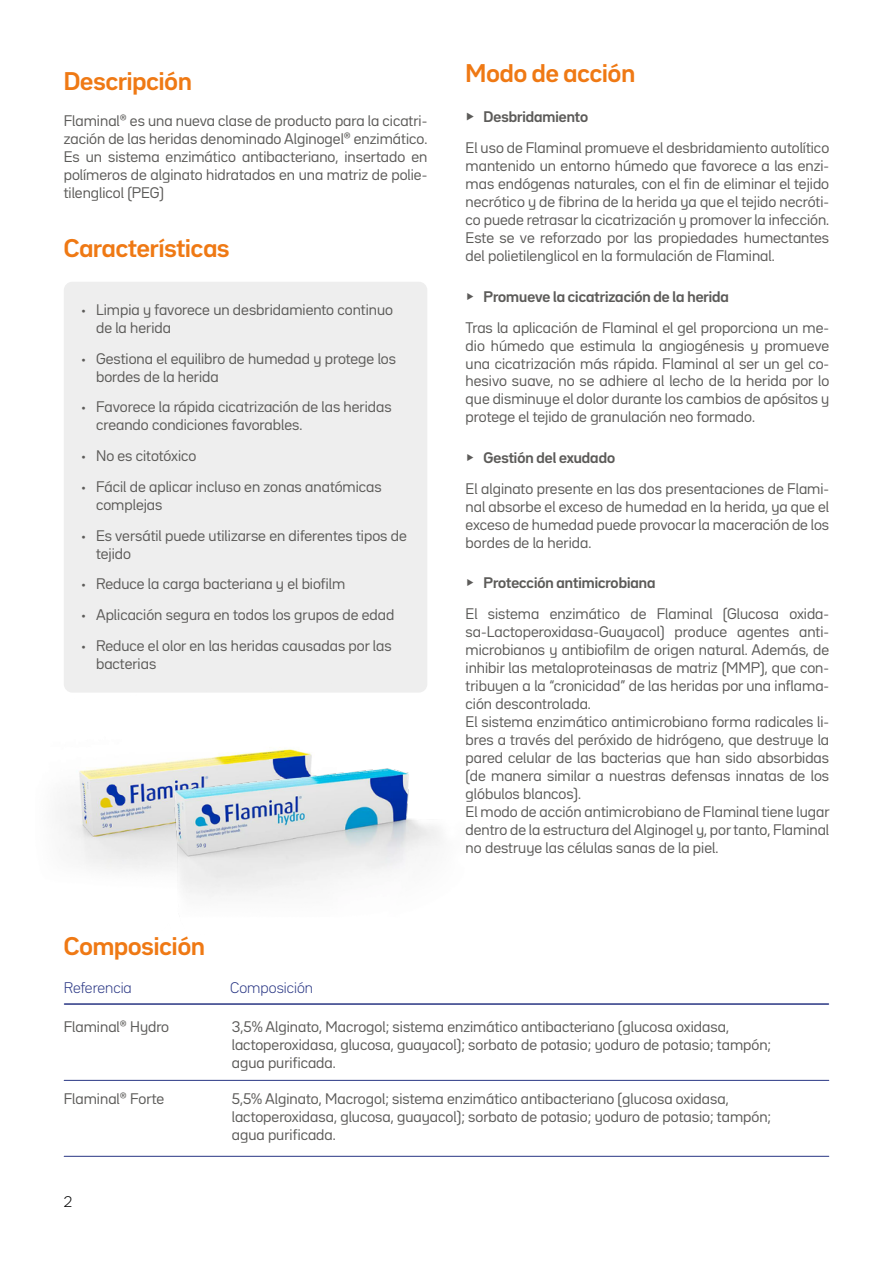
<style>
.page{position:relative;width:893px;height:1263px;background:#fff}
.page>*{position:absolute;margin:0;border:0;box-sizing:border-box;transform-origin:0 0}
.t1{font:700 22.5px "Bw Seido Raw";color:#ef7914}
.t2{font:13.5px/18px "Bw Seido Raw";color:#5c5b59}
.t3{font:700 13.5px "Bw Seido Raw";color:#5c5b59}
.t4{font:300 13.5px "Bw Seido Raw";color:#283583}
.t5{font:300 13.5px "Bw Seido Raw";color:#000}
.s1{font-weight:400}
</style>
<div class="page">
<div style="left:64px;top:282px;width:363px;height:411px;background:#eee;border-radius:9px"></div>
<hr style="left:65px;top:1003px;width:763px;height:2px;background:#283583">
<hr style="left:64px;top:1080px;width:765px;height:1px;background:#283583">
<hr style="left:64px;top:1156px;width:765px;height:1px;background:#283583">
<img style="left:60px;top:690px;width:252px;height:180px">
<img style="left:158px;top:759px;width:282px;height:138px">
<h1 class="t1" style="left:64px;top:66px;width:130px">Descripción</h1>
<p class="t2" style="left:64px;top:112px;width:365px;text-align:justify">Flaminal® es una nueva clase de producto para la cicatri&shy;zación de las heridas denominado Alginogel® enzimático.<br>Es un sistema enzimático antibacteriano, insertado en polímeros de alginato hidratados en una matriz de polie&shy;tilenglicol (PEG)</p>
<h1 class="t1" style="left:64px;top:233px;width:167px">Características</h1>
<p class="t2" style="left:96px;top:300px;width:298px;text-indent:-15px">• Limpia y favorece un desbridamiento continuo de la herida</p>
<p class="t2" style="left:96px;top:349px;width:302px;text-indent:-15px">• Gestiona el equilibro de humedad y protege los bordes de la herida</p>
<p class="t2" style="left:96px;top:398px;width:297px;text-indent:-15px">• Favorece la rápida cicatrización de las heridas creando condiciones favorables.</p>
<p class="t2" style="left:81px;top:447px;width:117px">• No es citotóxico</p>
<p class="t2" style="left:96px;top:477px;width:287px;text-indent:-15px">• Fácil de aplicar incluso en zonas anatómicas complejas</p>
<p class="t2" style="left:96px;top:526px;width:312px;text-indent:-15px">• Es versátil puede utilizarse en diferentes tipos de tejido</p>
<p class="t2" style="left:81px;top:575px;width:266px">• Reduce la carga bacteriana y el biofilm</p>
<p class="t2" style="left:81px;top:606px;width:315px">• Aplicación segura en todos los grupos de edad</p>
<p class="t2" style="left:96px;top:636px;width:297px;text-indent:-15px">• Reduce el olor en las heridas causadas por las bacterias</p>
<h1 class="t1" style="left:466px;top:58px;width:171px">Modo de acción</h1>
<p class="t3" style="left:466px;top:108px;width:124px">▶ Desbridamiento</p>
<p class="t2" style="left:466px;top:139px;width:365px;text-align:justify">El uso de Flaminal promueve el desbridamiento autolítico mantenido un entorno húmedo que favorece a las enzi&shy;mas endógenas naturales, con el fin de eliminar el tejido necrótico y de fibrina de la herida ya que el tejido necróti&shy;co puede retrasar la cicatrización y promover la infección.<br>Este se ve reforzado por las propiedades humectantes del polietilenglicol en la formulación de Flaminal.</p>
<p class="t3" style="left:466px;top:287px;width:265px"><span class="s1">▶</span> Promueve la cicatrización de la herida</p>
<p class="t2" style="left:466px;top:318px;width:365px;text-align:justify">Tras la aplicación de Flaminal el gel proporciona un me&shy;dio húmedo que estimula la angiogénesis y promueve una cicatrización más rápida. Flaminal al ser un gel co&shy;hesivo suave, no se adhiere al lecho de la herida por lo que disminuye el dolor durante los cambios de apósitos y protege el tejido de granulación neo formado.</p>
<p class="t3" style="left:466px;top:449px;width:151px"><span class="s1">▶</span> Gestión del exudado</p>
<p class="t2" style="left:466px;top:479px;width:365px;text-align:justify">El alginato presente en las dos presentaciones de Flami&shy;nal absorbe el exceso de humedad en la herida, ya que el exceso de humedad puede provocar la maceración de los bordes de la herida.</p>
<p class="t3" style="left:466px;top:574px;width:191px"><span class="s1">▶</span> Protección antimicrobiana</p>
<p class="t2" style="left:466px;top:605px;width:365px">El sistema enzimático de Flaminal (Glucosa oxida&shy;sa-Lactoperoxidasa-Guayacol) produce agentes anti&shy;microbianos y antibiofilm de origen natural. Además, de inhibir las metaloproteinasas de matriz (MMP), que con&shy;tribuyen a la “cronicidad” de las heridas por una inflama&shy;ción descontrolada.<br>El sistema enzimático antimicrobiano forma radicales li&shy;bres a través del peróxido de hidrógeno, que destruye la pared celular de las bacterias que han sido absorbidas (de manera similar a nuestras defensas innatas de los glóbulos blancos).<br>El modo de acción antimicrobiano de Flaminal tiene lugar dentro de la estructura del Alginogel y, por tanto, Flaminal no destruye las células sanas de la piel.</p>
<h1 class="t1" style="left:64px;top:931px;width:143px">Composición</h1>
<p class="t4" style="left:64px;top:979px;width:70px">Referencia</p>
<p class="t4" style="left:230px;top:979px;width:84px">Composición</p>
<p class="t2" style="left:64px;top:1017px;width:107px">Flaminal® Hydro</p>
<p class="t2" style="left:232px;top:1017px;width:541px">3,5% Alginato, Macrogol; sistema enzimático antibacteriano (glucosa oxidasa, lactoperoxidasa, glucosa, guayacol); sorbato de potasio; yoduro de potasio; tampón; agua purificada.</p>
<p class="t2" style="left:64px;top:1089px;width:102px">Flaminal® Forte</p>
<p class="t2" style="left:232px;top:1089px;width:541px">5,5% Alginato, Macrogol; sistema enzimático antibacteriano (glucosa oxidasa, lactoperoxidasa, glucosa, guayacol); sorbato de potasio; yoduro de potasio; tampón; agua purificada.</p>
<p class="t5" style="left:64px;top:1193px;width:10px">2</p>
</div>
